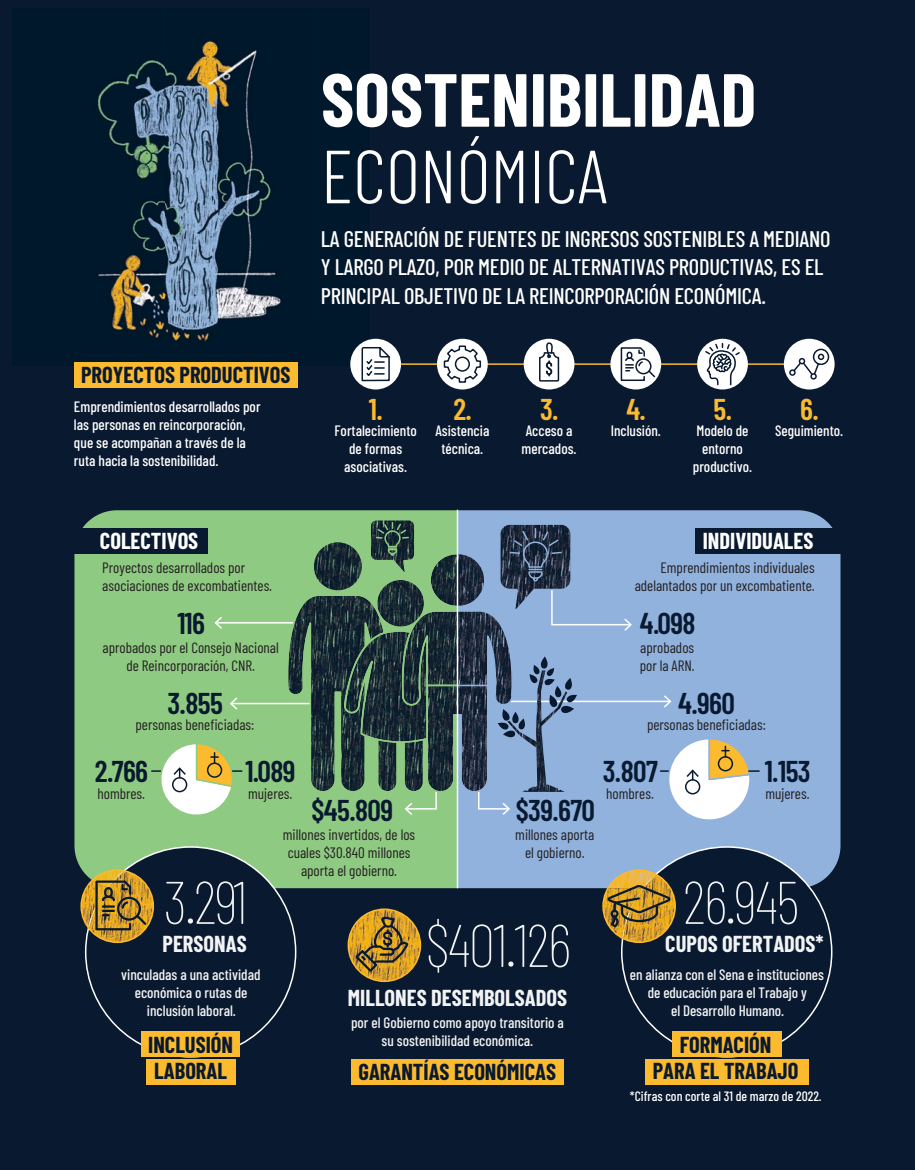
<style>
.page{position:relative;width:915px;height:1170px;background:#fff}
.page>*{position:absolute;margin:0;border:0;box-sizing:border-box;transform-origin:0 0}
.t1{font:700 75px "Barlow Condensed";color:#fff}
.t2{font:300 75px "Barlow Condensed";color:#fff}
.t3{font:100 60px "Barlow Condensed";letter-spacing:-.03em;color:#f2f3f4}
.t4{font:600 30px "Barlow Condensed";letter-spacing:-.02em;color:#09192f}
.t5{font:600 30px "Barlow Condensed";color:#fcba2f}
.t6{font:500 22.5px/28.5px "Barlow Condensed";letter-spacing:-.01em;color:#fff}
.t7{font:700 22.5px/26.7px "Barlow Condensed";color:#09192f}
.t8{font:700 22.5px "Barlow Condensed";color:#f2f3f4}
.t9{font:700 22.5px "Barlow Condensed";color:#fff}
.t10{font:15px/18px "Barlow Condensed";color:#231f20;text-align:center}
.t11{font:500 15px/18px "Barlow Condensed";color:#fff;text-align:center}
.t12{font:500 15px/18px "Barlow Condensed";color:#f2f3f4;text-align:center}
.t13{font:500 13.5px "Barlow Condensed";color:#fff}
</style>
<div class="page">
<div style="left:0;top:0;width:914px;height:1169px;background:#09192f"></div>
<img style="left:97px;top:40px;width:272px;height:325px">
<img style="left:348px;top:909px;width:72px;height:72px;border-radius:36px">
<div style="left:347px;top:908px;width:74px;height:73px;border:2px solid #fcba2f;border-radius:50%"></div>
<svg style="left:353px;top:914px;width:56px;height:59px;background:#a8802a"></svg>
<div style="left:74px;top:362px;width:223px;height:26px;background:#fcba2f"></div>
<div style="left:351px;top:1058px;width:212px;height:26px;background:#fcba2f"></div>
<div style="left:457px;top:510px;width:383px;height:378px;background:#91b2dd"></div>
<div style="left:74px;top:510px;width:383px;height:378px;background:#8fca82"></div>
<svg style="left:152px;top:742px;width:90px;height:76px;background:#c4d6a3"></svg>
<hr style="left:505px;top:700px;width:165px;height:2px;background:#fff">
<svg style="left:663px;top:695px;width:8px;height:12px"></svg>
<hr style="left:230px;top:702px;width:89px;height:2px;background:#fff">
<svg style="left:230px;top:697px;width:7px;height:12px"></svg>
<div style="left:60px;top:528px;width:148px;height:26px;background:#09192f"></div>
<div style="left:695px;top:528px;width:158px;height:26px;background:#09192f"></div>
<hr style="left:215px;top:622px;width:111px;height:1px;background:#fff">
<svg style="left:214px;top:616px;width:8px;height:13px"></svg>
<svg style="left:660px;top:737px;width:98px;height:87px;background:#c9d0d2"></svg>
<svg style="left:286px;top:518px;width:345px;height:297px"></svg>
<hr style="left:456px;top:510px;width:2px;height:377px;background:#fff">
<svg style="left:85px;top:846px;width:211px;height:200px"></svg>
<svg style="left:608px;top:833px;width:233px;height:236px"></svg>
<svg style="left:620px;top:846px;width:212px;height:211px"></svg>
<div style="left:141px;top:1031px;width:99px;height:26px;background:#fcba2f"></div>
<div style="left:146px;top:1059px;width:89px;height:25px;background:#fcba2f"></div>
<div style="left:645px;top:1059px;width:163px;height:25px;background:#fcba2f"></div>
<div style="left:672px;top:1031px;width:109px;height:26px;background:#fcba2f"></div>
<img style="left:609px;top:870px;width:30px;height:13px">
<img style="left:623px;top:938px;width:22px;height:4px">
<img style="left:621px;top:874px;width:35px;height:64px">
<div style="left:602px;top:869px;width:73px;height:73px;border:2px solid #fcba2f;border-radius:50%"></div>
<svg style="left:605px;top:883px;width:67px;height:46px;background:#ae852c"></svg>
<div style="left:610px;top:909px;width:8px;height:8px;border:2px solid #09192f;border-radius:50%"></div>
<svg style="left:83px;top:887px;width:3px;height:6px"></svg>
<img style="left:89px;top:878px;width:64px;height:64px">
<img style="left:88px;top:870px;width:37px;height:58px">
<div style="left:80px;top:869px;width:74px;height:73px;border:2px solid #fcba2f;border-radius:50%"></div>
<svg style="left:94px;top:879px;width:54px;height:52px;background:#a37d2a"></svg>
<hr style="left:384px;top:363px;width:421px;height:2px;background:#fcba2f">
<div style="left:350px;top:339px;width:51px;height:50px;background:#fff;border-radius:50%"></div>
<div style="left:437px;top:339px;width:50px;height:50px;background:#fff;border-radius:50%"></div>
<div style="left:523px;top:339px;width:51px;height:50px;background:#fff;border-radius:50%"></div>
<div style="left:610px;top:339px;width:51px;height:50px;background:#fff;border-radius:50%"></div>
<div style="left:697px;top:339px;width:50px;height:50px;background:#fff;border-radius:50%"></div>
<div style="left:783px;top:339px;width:51px;height:50px;background:#fff;border-radius:50%"></div>
<svg style="left:361px;top:347px;width:29px;height:35px"></svg>
<svg style="left:443px;top:345px;width:38px;height:38px"></svg>
<svg style="left:539px;top:342px;width:21px;height:40px"></svg>
<svg style="left:620px;top:346px;width:36px;height:36px"></svg>
<svg style="left:703px;top:342px;width:38px;height:44px"></svg>
<svg style="left:813px;top:349px;width:15px;height:15px"></svg>
<div style="left:812px;top:348px;width:17px;height:17px;border:2px solid #09192f;border-radius:50%"></div>
<svg style="left:789px;top:354px;width:34px;height:25px"></svg>
<div style="left:817px;top:353px;width:7px;height:7px;border:2px solid #09192f;border-radius:50%"></div>
<h3 class="t7" style="left:81px;top:360px;width:211px">PROYECTOS PRODUCTIVOS</h3>
<p class="t11" style="left:74px;top:397px;width:188px;text-align:left">Emprendimientos desarrollados por las personas en reincorporación, que se acompañan a través de la ruta hacia la sostenibilidad.</p>
<h1 class="t1" style="left:321px;top:46px;width:437px">SOSTENIBILIDAD</h1>
<h1 class="t2" style="left:321px;top:123px;width:288px">ECONÓMICA</h1>
<h3 class="t6" style="left:321px;top:223px;width:511px">LA GENERACIÓN DE FUENTES DE INGRESOS SOSTENIBLES A MEDIANO<br>Y LARGO PLAZO, POR MEDIO DE ALTERNATIVAS PRODUCTIVAS, ES EL<br>PRINCIPAL OBJETIVO DE LA REINCORPORACIÓN ECONÓMICA.</h3>
<h3 class="t5" style="left:369px;top:387px;width:15px">1.</h3>
<p class="t11" style="left:334px;top:421px;width:84px">Fortalecimiento de formas asociativas.</p>
<h3 class="t5" style="left:453px;top:387px;width:20px">2.</h3>
<p class="t11" style="left:435px;top:421px;width:55px">Asistencia técnica.</p>
<h3 class="t5" style="left:540px;top:387px;width:20px">3.</h3>
<p class="t11" style="left:521px;top:421px;width:56px;text-align:left">Acceso a mercados.</p>
<h3 class="t5" style="left:626px;top:387px;width:21px">4.</h3>
<p class="t11" style="left:610px;top:421px;width:52px">Inclusión.</p>
<h3 class="t5" style="left:713px;top:387px;width:20px">5.</h3>
<p class="t11" style="left:692px;top:421px;width:61px">Modelo de entorno productivo.</p>
<h3 class="t5" style="left:800px;top:387px;width:20px">6.</h3>
<p class="t11" style="left:775px;top:421px;width:69px">Seguimiento.</p>
<h3 class="t9" style="left:100px;top:525px;width:100px">COLECTIVOS</h3>
<h3 class="t9" style="left:702px;top:525px;width:112px">INDIVIDUALES</h3>
<p class="t10" style="left:102px;top:557px;width:171px;text-align:left">Proyectos desarrollados por asociaciones de excombatientes.</p>
<p class="t10" style="left:634px;top:557px;width:181px;text-align:right">Emprendimientos individuales adelantados por un excombatiente.</p>
<h3 class="t4" style="left:177px;top:602px;width:29px">116</h3>
<p class="t10" style="left:102px;top:637px;width:178px">aprobados por el Consejo Nacional de Reincorporación, CNR.</p>
<h3 class="t4" style="left:639px;top:602px;width:57px">4.098</h3>
<p class="t10" style="left:639px;top:637px;width:56px;text-align:left">aprobados por la ARN.</p>
<h3 class="t4" style="left:167px;top:681px;width:57px">3.855</h3>
<h3 class="t4" style="left:678px;top:681px;width:58px">4.960</h3>
<p class="t10" style="left:135px;top:714px;width:120px">personas beneficiadas:</p>
<p class="t10" style="left:646px;top:714px;width:120px">personas beneficiadas:</p>
<h3 class="t4" style="left:95px;top:750px;width:55px">2.766</h3>
<h3 class="t4" style="left:245px;top:750px;width:52px">1.089</h3>
<h3 class="t4" style="left:602px;top:750px;width:56px">3.807</h3>
<h3 class="t4" style="left:764px;top:750px;width:47px">1.153</h3>
<p class="t10" style="left:97px;top:783px;width:49px">hombres.</p>
<p class="t10" style="left:248px;top:783px;width:46px">mujeres.</p>
<h3 class="t4" style="left:311px;top:788px;width:83px">$45.809</h3>
<p class="t10" style="left:283px;top:824px;width:134px">millones invertidos, de los cuales $30.840 millones aporta el gobierno.</p>
<h3 class="t4" style="left:515px;top:788px;width:81px">$39.670</h3>
<p class="t10" style="left:515px;top:824px;width:80px">millones aporta el gobierno.</p>
<p class="t10" style="left:606px;top:783px;width:49px">hombres.</p>
<p class="t10" style="left:765px;top:783px;width:46px">mujeres.</p>
<h2 class="t3" style="left:163px;top:859px;width:85px">3.291</h2>
<h2 class="t3" style="left:682px;top:859px;width:118px">26.945</h2>
<h2 class="t3" style="left:425px;top:902px;width:147px">$401.126</h2>
<h3 class="t8" style="left:665px;top:927px;width:160px">CUPOS OFERTADOS*</h3>
<h3 class="t8" style="left:163px;top:927px;width:85px">PERSONAS</h3>
<p class="t12" style="left:121px;top:964px;width:141px">vinculadas a una actividad económica o rutas de inclusión laboral.</p>
<p class="t12" style="left:629px;top:964px;width:195px">en alianza con el Sena e instituciones de educación para el Trabajo y<br>el Desarrollo Humano.</p>
<h3 class="t8" style="left:348px;top:981px;width:220px">MILLONES DESEMBOLSADOS</h3>
<p class="t12" style="left:351px;top:1012px;width:214px">por el Gobierno como apoyo transitorio a su sostenibilidad económica.</p>
<h3 class="t7" style="left:148px;top:1029px;width:86px">INCLUSIÓN<br>LABORAL</h3>
<h3 class="t7" style="left:652px;top:1029px;width:147px;text-align:center">FORMACIÓN<br>PARA EL TRABAJO</h3>
<h3 class="t7" style="left:358px;top:1056px;width:199px">GARANTÍAS ECONÓMICAS</h3>
<p class="t13" style="left:629px;top:1085px;width:193px">*Cifras con corte al 31 de marzo de 2022.</p>
</div>
